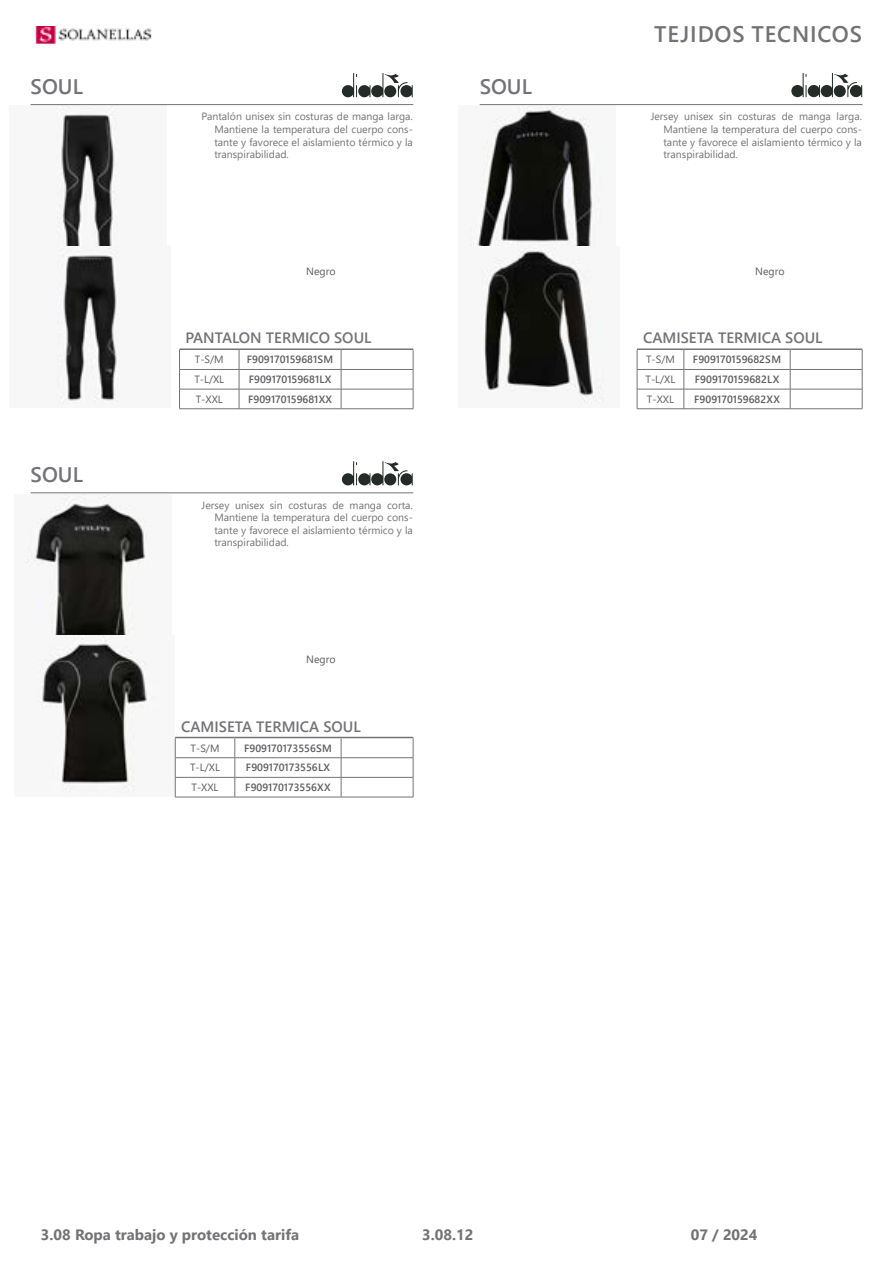
<style>
.page{position:relative;width:893px;height:1263px;background:#fff}
.page>*{position:absolute;margin:0;border:0;box-sizing:border-box;transform-origin:0 0}
.t1{font:600 22.5px "Segoe UI";letter-spacing:.035em;color:#737277}
.t2{font:600 21px "Segoe UI";color:#737277}
.t3{font:600 15px "Segoe UI";color:#737277}
.t4{font:700 15px "Segoe UI";color:#737277}
.t5{font:10.5px/12.6px "Segoe UI";color:#737277;text-align:justify}
.t6{font:600 10.5px "Segoe UI";color:#5c5b5f}
.t7{font:10.5px "Segoe UI";color:#5c5b5f}
</style>
<div class="page">
<img style="left:35px;top:26px;width:117px;height:17px">
<img style="left:30px;top:105px;width:137px;height:142px">
<hr style="left:31px;top:104px;width:382px;height:1px;background:#737277">
<svg style="left:342px;top:73px;width:71px;height:24px"></svg>
<img style="left:57px;top:247px;width:61px;height:157px">
<svg style="left:179px;top:350px;width:1px;height:58px"></svg>
<svg style="left:413px;top:350px;width:1px;height:59px"></svg>
<hr style="left:179px;top:408px;width:60px;height:1px;background:#737277">
<svg style="left:239px;top:350px;width:1px;height:58px"></svg>
<svg style="left:341px;top:350px;width:1px;height:58px"></svg>
<hr style="left:239px;top:408px;width:102px;height:1px;background:#737277">
<hr style="left:341px;top:408px;width:72px;height:1px;background:#737277">
<hr style="left:179px;top:348px;width:60px;height:2px;background:#737277">
<hr style="left:239px;top:348px;width:102px;height:2px;background:#737277">
<hr style="left:341px;top:348px;width:72px;height:2px;background:#737277">
<hr style="left:341px;top:369px;width:72px;height:1px;background:#737277">
<hr style="left:179px;top:369px;width:60px;height:1px;background:#737277">
<hr style="left:239px;top:369px;width:102px;height:1px;background:#737277">
<hr style="left:341px;top:389px;width:72px;height:1px;background:#737277">
<hr style="left:179px;top:389px;width:60px;height:1px;background:#737277">
<hr style="left:239px;top:389px;width:102px;height:1px;background:#737277">
<img style="left:470px;top:105px;width:146px;height:142px">
<hr style="left:480px;top:104px;width:382px;height:1px;background:#737277">
<svg style="left:791px;top:73px;width:71px;height:24px"></svg>
<img style="left:482px;top:247px;width:122px;height:157px">
<svg style="left:637px;top:350px;width:1px;height:58px"></svg>
<svg style="left:862px;top:350px;width:1px;height:59px"></svg>
<hr style="left:637px;top:408px;width:47px;height:1px;background:#737277">
<svg style="left:684px;top:350px;width:1px;height:58px"></svg>
<svg style="left:790px;top:350px;width:1px;height:58px"></svg>
<hr style="left:684px;top:408px;width:106px;height:1px;background:#737277">
<hr style="left:790px;top:408px;width:72px;height:1px;background:#737277">
<hr style="left:637px;top:348px;width:47px;height:2px;background:#737277">
<hr style="left:684px;top:348px;width:106px;height:2px;background:#737277">
<hr style="left:790px;top:348px;width:72px;height:2px;background:#737277">
<hr style="left:790px;top:369px;width:72px;height:1px;background:#737277">
<hr style="left:637px;top:369px;width:47px;height:1px;background:#737277">
<hr style="left:684px;top:369px;width:106px;height:1px;background:#737277">
<hr style="left:790px;top:389px;width:72px;height:1px;background:#737277">
<hr style="left:637px;top:389px;width:47px;height:1px;background:#737277">
<hr style="left:684px;top:389px;width:106px;height:1px;background:#737277">
<img style="left:26px;top:494px;width:121px;height:142px">
<hr style="left:31px;top:492px;width:382px;height:1px;background:#737277">
<svg style="left:342px;top:461px;width:71px;height:24px"></svg>
<img style="left:38px;top:636px;width:137px;height:160px">
<svg style="left:175px;top:738px;width:1px;height:59px"></svg>
<svg style="left:413px;top:738px;width:1px;height:59px"></svg>
<hr style="left:175px;top:797px;width:60px;height:1px;background:#737277">
<svg style="left:235px;top:738px;width:1px;height:59px"></svg>
<svg style="left:341px;top:738px;width:1px;height:59px"></svg>
<hr style="left:235px;top:797px;width:106px;height:1px;background:#737277">
<hr style="left:341px;top:797px;width:72px;height:1px;background:#737277">
<hr style="left:175px;top:737px;width:60px;height:1px;background:#737277">
<hr style="left:235px;top:737px;width:106px;height:1px;background:#737277">
<hr style="left:341px;top:737px;width:72px;height:1px;background:#737277">
<hr style="left:341px;top:757px;width:72px;height:1px;background:#737277">
<hr style="left:175px;top:757px;width:60px;height:1px;background:#737277">
<hr style="left:235px;top:757px;width:106px;height:1px;background:#737277">
<hr style="left:341px;top:777px;width:72px;height:1px;background:#737277">
<hr style="left:175px;top:777px;width:60px;height:1px;background:#737277">
<hr style="left:235px;top:777px;width:106px;height:1px;background:#737277">
<h2 class="t2" style="left:31px;top:67px;width:54px">SOUL</h2>
<h2 class="t2" style="left:31px;top:455px;width:54px">SOUL</h2>
<p class="t5" style="left:214px;top:109px;width:200px;text-indent:-13px">Pantalón unisex sin costuras de manga larga.<br>Mantiene la temperatura del cuerpo cons&shy;tante y favorece el aislamiento térmico y la transpirabilidad.</p>
<p class="t7" style="left:306px;top:261px;width:31px">Negro</p>
<h3 class="t3" style="left:186px;top:324px;width:188px">PANTALON TERMICO SOUL</h3>
<p class="t7" style="left:195px;top:350px;width:30px">T-S/M</p>
<p class="t6" style="left:247px;top:350px;width:88px">F909170159681SM</p>
<p class="t7" style="left:194px;top:369px;width:31px">T-L/XL</p>
<p class="t6" style="left:249px;top:369px;width:84px">F909170159681LX</p>
<p class="t7" style="left:196px;top:389px;width:29px">T-XXL</p>
<p class="t6" style="left:248px;top:389px;width:86px">F909170159681XX</p>
<p class="t5" style="left:214px;top:498px;width:200px;text-indent:-13px">Jersey unisex sin costuras de manga corta.<br>Mantiene la temperatura del cuerpo cons&shy;tante y favorece el aislamiento térmico y la transpirabilidad.</p>
<p class="t7" style="left:306px;top:650px;width:31px">Negro</p>
<h3 class="t3" style="left:181px;top:712px;width:181px">CAMISETA TERMICA SOUL</h3>
<p class="t7" style="left:191px;top:738px;width:30px">T-S/M</p>
<p class="t6" style="left:244px;top:738px;width:89px">F909170173556SM</p>
<p class="t7" style="left:190px;top:758px;width:31px">T-L/XL</p>
<p class="t6" style="left:246px;top:758px;width:86px">F909170173556LX</p>
<p class="t7" style="left:192px;top:777px;width:29px">T-XXL</p>
<p class="t6" style="left:245px;top:777px;width:87px">F909170173556XX</p>
<h2 class="t2" style="left:480px;top:67px;width:54px">SOUL</h2>
<h1 class="t1" style="left:654px;top:13px;width:209px">TEJIDOS TECNICOS</h1>
<p class="t5" style="left:663px;top:109px;width:200px;text-indent:-13px">Jersey unisex sin costuras de manga larga.<br>Mantiene la temperatura del cuerpo cons&shy;tante y favorece el aislamiento térmico y la transpirabilidad.</p>
<p class="t7" style="left:755px;top:261px;width:31px">Negro</p>
<h3 class="t3" style="left:643px;top:324px;width:181px">CAMISETA TERMICA SOUL</h3>
<p class="t7" style="left:646px;top:350px;width:30px">T-S/M</p>
<p class="t6" style="left:693px;top:350px;width:90px">F909170159682SM</p>
<p class="t7" style="left:645px;top:369px;width:31px">T-L/XL</p>
<p class="t6" style="left:695px;top:369px;width:86px">F909170159682LX</p>
<p class="t7" style="left:647px;top:389px;width:29px">T-XXL</p>
<p class="t6" style="left:694px;top:389px;width:87px">F909170159682XX</p>
<h3 class="t4" style="left:41px;top:1221px;width:260px">3.08 Ropa trabajo y protección tarifa</h3>
<h3 class="t4" style="left:422px;top:1221px;width:53px">3.08.12</h3>
<h3 class="t4" style="left:691px;top:1221px;width:68px">07 / 2024</h3>
</div>
